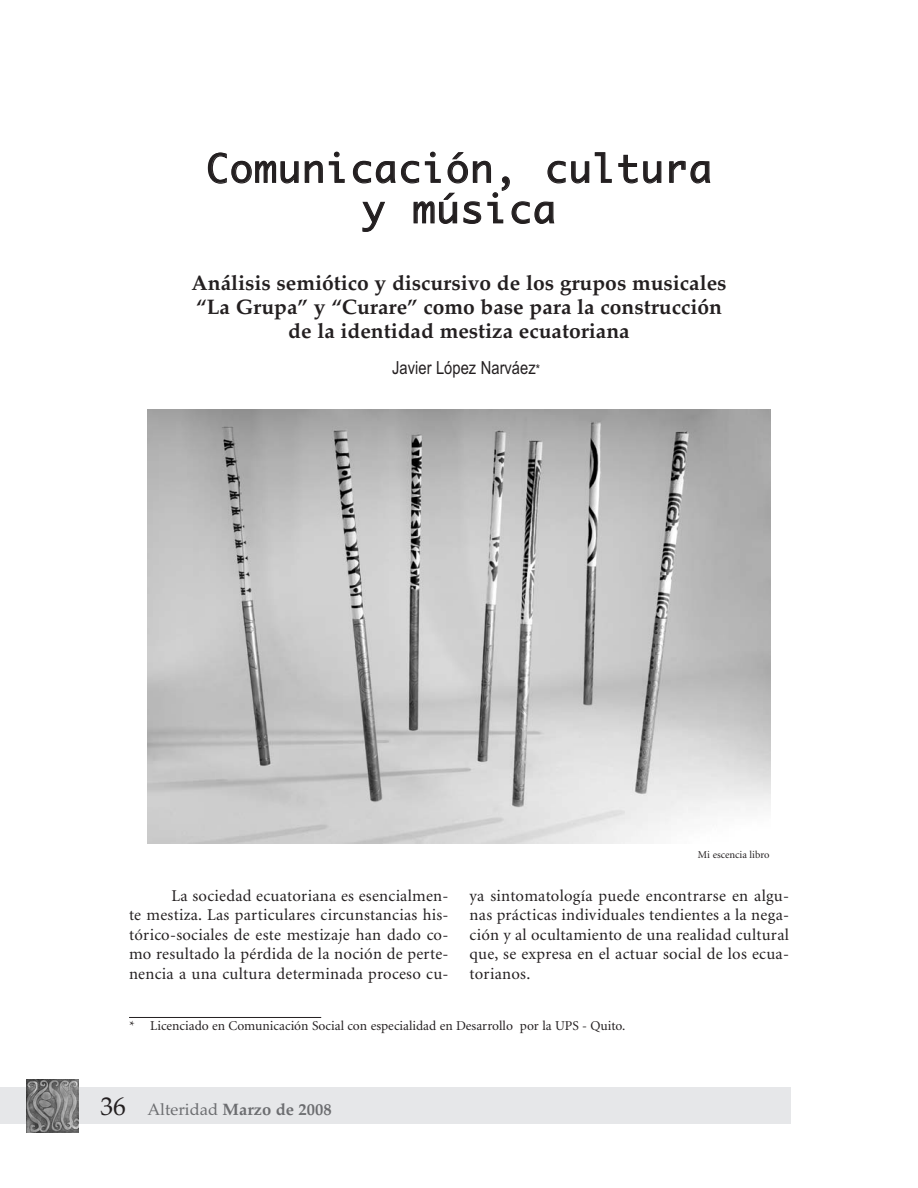
<style>
.page{position:relative;width:918px;height:1188px;background:#fff}
.page>*{position:absolute;margin:0;border:0;box-sizing:border-box;transform-origin:0 0}
.t1{font:37.5px/40.5px "Monaco";letter-spacing:.04em;color:#231f20;text-align:center}
.t2{font:700 21px/24px "Palatino";color:#231f20;text-align:center}
.t3{font:18px "Arial Narrow";color:#231f20}
.t4{font:16.5px/19.5px "Minion";letter-spacing:.015em;color:#231f20;text-align:justify}
.t5{font:700 16.5px "Palatino";color:#6c6d70}
.t6{font:13.5px "Minion";color:#231f20}
.t7{font:10.5px "Minion";color:#231f20}
.s1{font-size:13.5px}
.s2{font-weight:400;font-size:25.5px;color:#231f20}
.s3{font-weight:400}
</style>
<div class="page">
<div style="left:0;top:1087px;width:790px;height:37px;background:#e6e7e9"></div>
<img style="left:26px;top:1080px;width:52px;height:52px">
<img style="left:147px;top:409px;width:624px;height:434px">
<hr style="left:129px;top:1017px;width:192px;height:1px;background:#231f20">
<h1 class="t1" style="left:206px;top:149px;width:507px">Comunicación, cultura y música</h1>
<p class="t2" style="left:192px;top:271px;width:536px">Análisis semiótico y discursivo de los grupos musicales “La Grupa” y “Curare” como base para la construcción de la identidad mestiza ecuatoriana</p>
<p class="t3" style="left:392px;top:357px;width:149px">Javier López Narváez<span class="s1">*</span></p>
<p class="t7" style="left:698px;top:851px;width:73px">Mi escencia libro</p>
<p class="t4" style="left:129px;top:887px;width:321px;text-indent:43px">La sociedad ecuatoriana es esencialmen&shy;te mestiza. Las particulares circunstancias his&shy;tórico-sociales de este mestizaje han dado co&shy;mo resultado la pérdida de la noción de perte&shy;nencia a una cultura determinada proceso cu-</p>
<p class="t4" style="left:470px;top:887px;width:321px">ya sintomatología puede encontrarse en algu&shy;nas prácticas individuales tendientes a la nega&shy;ción y al ocultamiento de una realidad cultural que, se expresa en el actuar social de los ecua&shy;torianos.</p>
<p class="t6" style="left:129px;top:1021px;width:498px">* Licenciado en Comunicación Social con especialidad en Desarrollo por la UPS - Quito.</p>
<p class="t5" style="left:101px;top:1100px;width:233px"><span class="s2">36</span> <span class="s3">Alteridad</span> Marzo de 2008</p>
</div>
